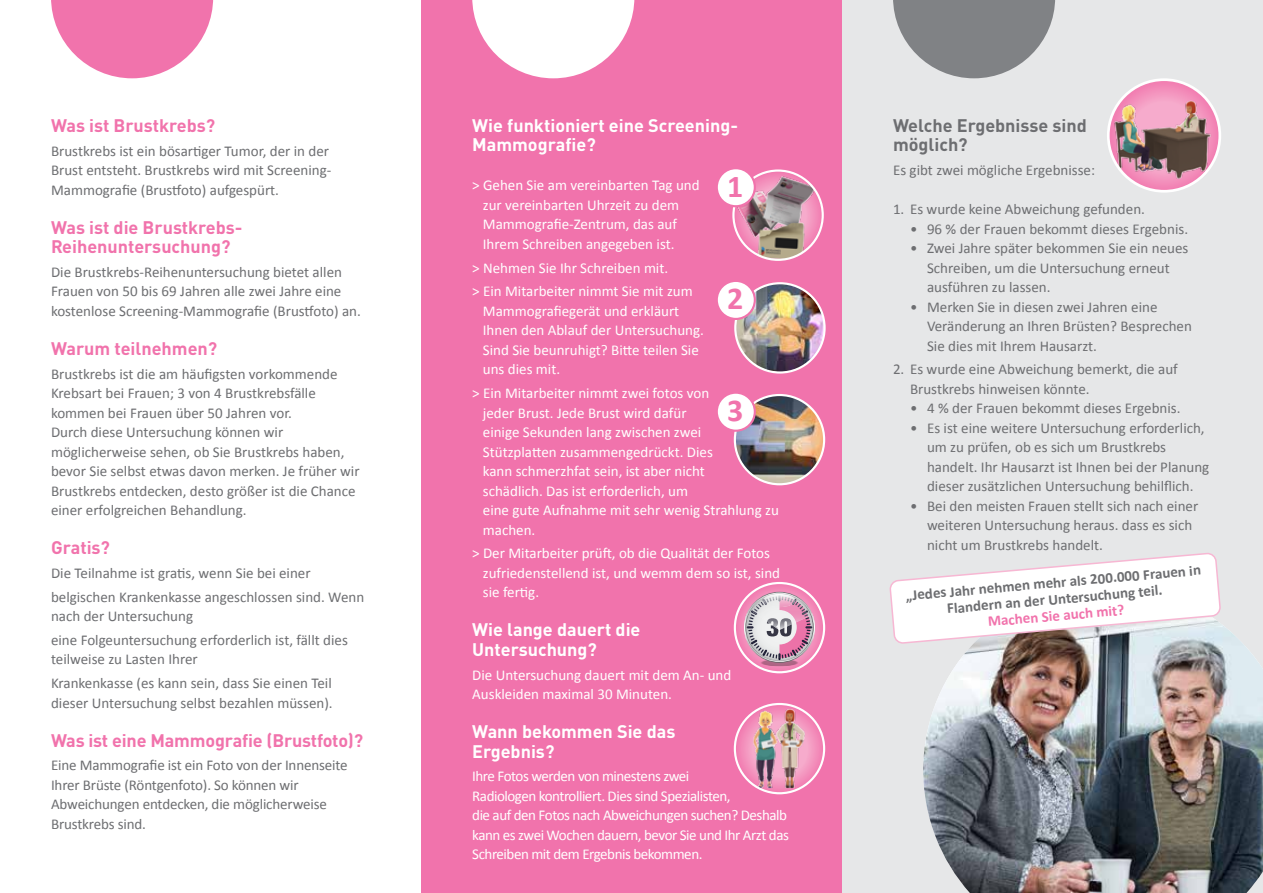
<style>
.page{position:relative;width:1263px;height:893px;background:#fff}
.page>*{position:absolute;margin:0;border:0;box-sizing:border-box;transform-origin:0 0}
.t1{font:700 31.95px "Calibri";color:#f173ac}
.t2{font:700 18px/19.5px "DINOT";color:#f173ac}
.t3{font:700 18px/19.5px "DINOT";color:#fff}
.t4{font:700 18px/19.5px "DINOT";color:#6d6e71}
.t5{font:15px/19.5px "Calibri";color:#6d6e71}
.t6{font:15px/19.5px "Calibri";color:#fff}
.t7{font:15px/19.5px "Calibri";letter-spacing:-.03em;color:#fff}
.t8{font:700 15px/16.5px "Calibri";color:#6d6e71;text-align:center}
.t9{font:700 15px "Calibri";color:#f173ac}
</style>
<div class="page">
<div style="left:842px;top:0;width:421px;height:893px;background:#e6e7e8"></div>
<div style="left:421px;top:0;width:421px;height:893px;background:#f173ac"></div>
<svg style="left:472px;top:0;width:162px;height:78px"></svg>
<svg style="left:893px;top:0;width:162px;height:78px"></svg>
<svg style="left:51px;top:0;width:162px;height:78px"></svg>
<svg style="left:1108px;top:80px;width:112px;height:111px"></svg>
<img style="left:1109px;top:88px;width:107px;height:101px">
<div style="left:1107px;top:78px;width:114px;height:115px;border:3px solid #fff;border-radius:50%"></div>
<img style="left:733px;top:171px;width:90px;height:89px;border-radius:44px">
<div style="left:732px;top:169px;width:92px;height:92px;border:2px solid #fff;border-radius:50%"></div>
<div style="left:717px;top:168px;width:38px;height:38px;background:#fff;border-radius:50%"></div>
<div style="left:716px;top:167px;width:40px;height:40px;border:2px solid #f173ac;border-radius:50%"></div>
<img style="left:735px;top:283px;width:89px;height:89px;border-radius:43px">
<div style="left:734px;top:282px;width:92px;height:92px;border:2px solid #fff;border-radius:50%"></div>
<div style="left:717px;top:281px;width:38px;height:38px;background:#fff;border-radius:50%"></div>
<div style="left:716px;top:280px;width:40px;height:40px;border:2px solid #f173ac;border-radius:50%"></div>
<img style="left:735px;top:395px;width:89px;height:89px;border-radius:45px">
<div style="left:734px;top:394px;width:91px;height:91px;border:2px solid #fff;border-radius:50%"></div>
<div style="left:717px;top:393px;width:38px;height:38px;background:#fff;border-radius:50%"></div>
<div style="left:716px;top:392px;width:40px;height:40px;border:2px solid #f173ac;border-radius:50%"></div>
<svg style="left:735px;top:583px;width:89px;height:89px"></svg>
<div style="left:760px;top:659px;width:39px;height:7px;background:#d676a0;border-radius:50%"></div>
<div style="left:761px;top:659px;width:37px;height:7px;background:#c06a90;border-radius:50%"></div>
<div style="left:763px;top:660px;width:33px;height:6px;background:#b26385;border-radius:50%"></div>
<div style="left:764px;top:660px;width:31px;height:6px;background:#ad6383;border-radius:50%"></div>
<svg style="left:744px;top:593px;width:71px;height:71px;background:#cea8bc"></svg>
<div style="left:734px;top:582px;width:91px;height:91px;border:2px solid #fff;border-radius:50%"></div>
<img style="left:923px;top:601px;width:340px;height:292px">
<svg style="left:735px;top:704px;width:89px;height:89px"></svg>
<img style="left:753px;top:709px;width:53px;height:79px">
<div style="left:734px;top:703px;width:91px;height:91px;border:2px solid #fff;border-radius:50%"></div>
<svg style="left:890px;top:553px;width:330px;height:90px"></svg>
<p class="t2" style="left:51px;top:115px;width:166px">Was ist Brustkrebs?</p>
<p class="t5" style="left:51px;top:141px;width:282px">Brustkrebs ist ein bösartiger Tumor, der in der<br>Brust entsteht. Brustkrebs wird mit Screening-<br>Mammografie (Brustfoto) aufgespürt.</p>
<p class="t2" style="left:51px;top:217px;width:193px">Was ist die Brustkrebs-<br>Reihenuntersuchung?</p>
<p class="t5" style="left:51px;top:262px;width:311px">Die Brustkrebs-Reihenuntersuchung bietet allen<br>Frauen von 50 bis 69 Jahren alle zwei Jahre eine kostenlose Screening-Mammografie (Brustfoto) an.</p>
<p class="t2" style="left:51px;top:338px;width:168px">Warum teilnehmen?</p>
<p class="t5" style="left:51px;top:364px;width:310px">Brustkrebs ist die am häufigsten vorkommende Krebsart bei Frauen; 3 von 4 Brustkrebsfälle kommen bei Frauen über 50 Jahren vor.<br>Durch diese Untersuchung können wir möglicherweise sehen, ob Sie Brustkrebs haben, bevor Sie selbst etwas davon merken. Je früher wir Brustkrebs entdecken, desto größer ist die Chance einer erfolgreichen Behandlung.</p>
<p class="t2" style="left:51px;top:537px;width:61px">Gratis?</p>
<p class="t5" style="left:51px;top:561px;width:315px;line-height:23.7px">Die Teilnahme ist gratis, wenn Sie bei einer belgischen Krankenkasse angeschlossen sind. Wenn</p>
<p class="t5" style="left:51px;top:604px;width:298px;line-height:23.7px">nach der Untersuchung<br>eine Folgeuntersuchung erforderlich ist, fällt dies</p>
<p class="t5" style="left:51px;top:647px;width:282px;line-height:23.7px">teilweise zu Lasten Ihrer<br>Krankenkasse (es kann sein, dass Sie einen Teil</p>
<p class="t5" style="left:51px;top:693px;width:283px">dieser Untersuchung selbst bezahlen müssen).</p>
<p class="t2" style="left:51px;top:730px;width:314px">Was ist eine Mammografie (Brustfoto)?</p>
<p class="t5" style="left:51px;top:756px;width:298px">Eine Mammografie ist ein Foto von der Innenseite Ihrer Brüste (Röntgenfoto). So können wir Abweichungen entdecken, die möglicherweise Brustkrebs sind.</p>
<p class="t3" style="left:472px;top:115px;width:267px">Wie funktioniert eine Screening-<br>Mammografie?</p>
<p class="t6" style="left:483px;top:176px;width:218px;text-indent:-11px">&gt; Gehen Sie am vereinbarten Tag und zur vereinbarten Uhrzeit zu dem<br>Mammografie-Zentrum, das auf<br>Ihrem Schreiben angegeben ist.</p>
<p class="t6" style="left:472px;top:256px;width:222px;line-height:23.7px">&gt; Nehmen Sie Ihr Schreiben mit.<br>&gt; Ein Mitarbeiter nimmt Sie mit zum</p>
<p class="t6" style="left:483px;top:301px;width:223px">Mammografiegerät und erkläurt<br>Ihnen den Ablauf der Untersuchung.<br>Sind Sie beunruhigt? Bitte teilen Sie uns dies mit.</p>
<p class="t6" style="left:483px;top:383px;width:298px;text-indent:-11px">&gt; Ein Mitarbeiter nimmt zwei fotos von<br>jeder Brust. Jede Brust wird dafür<br>einige Sekunden lang zwischen zwei<br>Stützplatten zusammengedrückt. Dies<br>kann schmerzhfat sein, ist aber nicht<br>schädlich. Das ist erforderlich, um<br>eine gute Aufnahme mit sehr wenig Strahlung zu machen.</p>
<p class="t6" style="left:483px;top:544px;width:299px;text-indent:-11px">&gt; Der Mitarbeiter prüft, ob die Qualität der Fotos zufriedenstellend ist, und wemm dem so ist, sind sie fertig.</p>
<p class="t3" style="left:472px;top:619px;width:170px">Wie lange dauert die<br>Untersuchung?</p>
<p class="t6" style="left:472px;top:665px;width:261px">Die Untersuchung dauert mit dem An- und<br>Auskleiden maximal 30 Minuten.</p>
<p class="t3" style="left:472px;top:721px;width:205px">Wann bekommen Sie das<br>Ergebnis?</p>
<p class="t7" style="left:472px;top:767px;width:318px">Ihre Fotos werden von minestens zwei<br>Radiologen kontrolliert. Dies sind Spezialisten,<br>die auf den Fotos nach Abweichungen suchen? Deshalb kann es zwei Wochen dauern, bevor Sie und Ihr Arzt das Schreiben mit dem Ergebnis bekommen.</p>
<h1 class="t1" style="left:727px;top:165px;width:18px">1</h1>
<h1 class="t1" style="left:727px;top:278px;width:18px">2</h1>
<h1 class="t1" style="left:727px;top:390px;width:18px">3</h1>
<p class="t4" style="left:893px;top:115px;width:195px">Welche Ergebnisse sind möglich?</p>
<p class="t5" style="left:893px;top:160px;width:204px">Es gibt zwei mögliche Ergebnisse:</p>
<p class="t5" style="left:893px;top:199px;width:253px">1. Es wurde keine Abweichung gefunden.</p>
<p class="t5" style="left:910px;top:219px;width:280px">• 96 % der Frauen bekommt dieses Ergebnis.</p>
<p class="t5" style="left:927px;top:238px;width:263px;text-indent:-17px">• Zwei Jahre später bekommen Sie ein neues<br>Schreiben, um die Untersuchung erneut ausführen zu lassen.</p>
<p class="t5" style="left:927px;top:297px;width:266px;text-indent:-17px">• Merken Sie in diesen zwei Jahren eine<br>Veränderung an Ihren Brüsten? Besprechen<br>Sie dies mit Ihrem Hausarzt.</p>
<p class="t5" style="left:910px;top:360px;width:269px;text-indent:-17px">2. Es wurde eine Abweichung bemerkt, die auf<br>Brustkrebs hinweisen könnte.</p>
<p class="t5" style="left:910px;top:399px;width:272px">• 4 % der Frauen bekommt dieses Ergebnis.</p>
<p class="t5" style="left:927px;top:418px;width:284px;text-indent:-17px">• Es ist eine weitere Untersuchung erforderlich, um zu prüfen, ob es sich um Brustkrebs handelt. Ihr Hausarzt ist Ihnen bei der Planung dieser zusätzlichen Untersuchung behilflich.</p>
<p class="t5" style="left:927px;top:496px;width:273px;text-indent:-17px">• Bei den meisten Frauen stellt sich nach einer weiteren Untersuchung heraus. dass es sich nicht um Brustkrebs handelt.</p>
<p class="t8" style="left:905px;top:587px;width:298px;rotate:-5deg">„Jedes Jahr nehmen mehr als 200.000 Frauen in<br>Flandern an der Untersuchung teil.</p>
<p class="t9" style="left:987px;top:612px;width:138px;rotate:-5deg">Machen Sie auch mit?</p>
</div>
